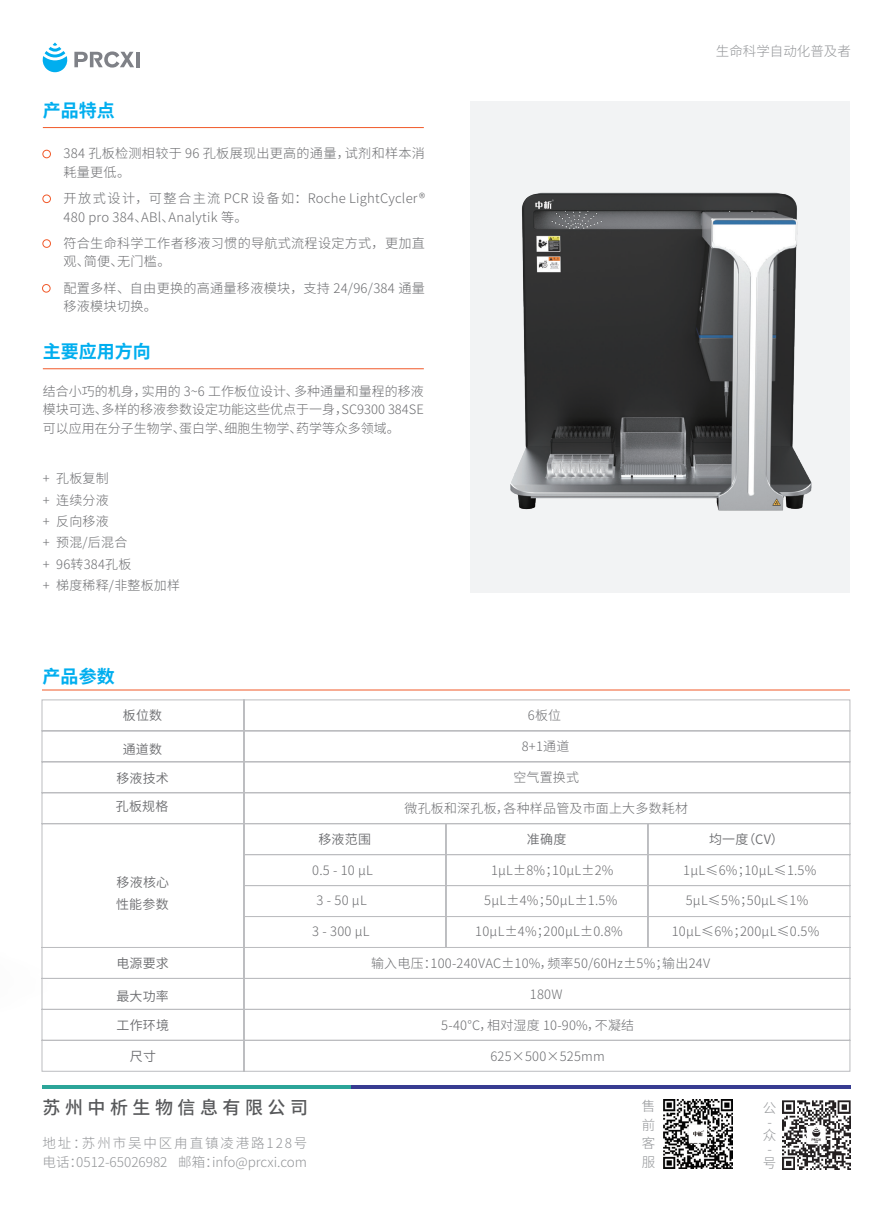
<style>
.page{position:relative;width:893px;height:1212px;background:#fff}
.page>*{position:absolute;margin:0;border:0;box-sizing:border-box;transform-origin:0 0}
.t1{font:700 18px "Source Han Sans CN";color:#00aeef}
.t2{font:500 18px "Source Han Sans CN";letter-spacing:.25em;color:#57585a}
.t3{font:300 13.5px/18.6px "Source Han Sans CN";color:#939598}
.t4{font:300 13.2px/18.8px "Source Han Sans CN";letter-spacing:.02em;color:#6c6d70}
.t5{font:300 12.9px/21.5px "Source Han Sans CN";letter-spacing:.02em;color:#6c6d70;text-align:justify}
.t6{font:12.9px/22.5px "Source Han Sans CN";letter-spacing:.02em;color:#6c6d70}
</style>
<div class="page">
<div style="left:470px;top:101px;width:380px;height:492px;background:#f2f3f4"></div>
<svg style="left:42px;top:43px;width:26px;height:30px"></svg>
<hr style="left:136px;top:52px;width:3px;height:15px;background:#7f8187">
<svg style="left:74px;top:51px;width:60px;height:17px"></svg>
<div style="left:43px;top:150px;width:8px;height:8px;border:1px solid #f15929;border-radius:50%"></div>
<div style="left:43px;top:195px;width:8px;height:8px;border:1px solid #f15929;border-radius:50%"></div>
<div style="left:43px;top:240px;width:8px;height:8px;border:1px solid #f15929;border-radius:50%"></div>
<div style="left:42px;top:284px;width:8px;height:8px;border:1px solid #f15929;border-radius:50%"></div>
<img style="left:510px;top:192px;width:302px;height:319px">
<hr style="left:43px;top:127px;width:381px;height:1px;background:#f15929">
<hr style="left:43px;top:368px;width:381px;height:1px;background:#f15929">
<hr style="left:42px;top:690px;width:808px;height:1px;background:#f15929">
<hr style="left:43px;top:1085px;width:308px;height:4px;background:#2ca599">
<hr style="left:351px;top:1085px;width:499px;height:4px;background:#373c91">
<img style="left:782px;top:1101px;width:68px;height:68px">
<img style="left:663px;top:1099px;width:70px;height:69px">
<img style="left:41px;top:689px;width:40px;height:400px">
<svg style="left:42px;top:699px;width:808px;height:372px"></svg>
<h1 class="t1" style="left:43px;top:101px;width:74px">产品特点</h1>
<p class="t4" style="left:63px;top:144px;width:363px">384 孔板检测相较于 96 孔板展现出更高的通量，试剂和样本消耗量更低。</p>
<p class="t4" style="left:63px;top:188px;width:363px">开放式设计，可整合主流 PCR 设备如： Roche LightCycler®<br>480 pro 384、ABl、Analytik 等。</p>
<p class="t4" style="left:63px;top:233px;width:363px">符合生命科学工作者移液习惯的导航式流程设定方式，更加直观、简便、无门槛。</p>
<p class="t4" style="left:63px;top:278px;width:363px">配置多样、自由更换的高通量移液模块，支持 24/96/384 通量移液模块切换。</p>
<h1 class="t1" style="left:43px;top:343px;width:110px">主要应用方向</h1>
<p class="t5" style="left:43px;top:382px;width:382px;line-height:18.5px">结合小巧的机身，实用的 3~6 工作板位设计、多种通量和量程的移液模块可选、多样的移液参数设定功能这些优点于一身，SC9300 384SE可以应用在分子生物学、蛋白学、细胞生物学、药学等众多领域。</p>
<p class="t5" style="left:43px;top:467px;width:139px;text-align:left">+ 孔板复制<br>+ 连续分液<br>+ 反向移液<br>+ 预混/后混合<br>+ 96转384孔板<br>+ 梯度稀释/非整板加样</p>
<p class="t3" style="left:716px;top:42px;width:136px">生命科学自动化普及者</p>
<h1 class="t1" style="left:43px;top:667px;width:73px">产品参数</h1>
<p class="t6" style="left:123px;top:704px;width:41px">板位数</p>
<p class="t5" style="left:528px;top:705px;width:35px">6板位</p>
<p class="t6" style="left:123px;top:738px;width:41px">通道数</p>
<p class="t5" style="left:522px;top:736px;width:49px">8+1通道</p>
<p class="t6" style="left:116px;top:766px;width:54px">移液技术</p>
<p class="t5" style="left:513px;top:766px;width:67px">空气置换式</p>
<p class="t6" style="left:116px;top:795px;width:54px">孔板规格</p>
<p class="t5" style="left:405px;top:797px;width:285px">微孔板和深孔板，各种样品管及市面上大多数耗材</p>
<p class="t6" style="left:116px;top:871px;width:55px">移液核心性能参数</p>
<p class="t6" style="left:318px;top:828px;width:54px">移液范围</p>
<p class="t6" style="left:527px;top:828px;width:41px">准确度</p>
<p class="t6" style="left:709px;top:828px;width:76px">均一度（CV）</p>
<p class="t5" style="left:312px;top:859px;width:62px">0.5 - 10 μL</p>
<p class="t5" style="left:491px;top:859px;width:124px">1μL±8%；10μL±2%</p>
<p class="t5" style="left:683px;top:859px;width:135px">1μL≤6%；10μL≤1.5%</p>
<p class="t5" style="left:317px;top:890px;width:52px">3 - 50 μL</p>
<p class="t5" style="left:484px;top:890px;width:135px">5μL±4%；50μL±1.5%</p>
<p class="t5" style="left:686px;top:890px;width:124px">5μL≤5%；50μL≤1%</p>
<p class="t5" style="left:312px;top:921px;width:59px">3 - 300 μL</p>
<p class="t5" style="left:475px;top:921px;width:149px">10μL±4%；200μL±0.8%</p>
<p class="t5" style="left:672px;top:921px;width:149px">10μL≤6%；200μL≤0.5%</p>
<p class="t6" style="left:116px;top:952px;width:54px">电源要求</p>
<p class="t5" style="left:371px;top:952px;width:340px">输入电压：100-240VAC±10%，频率50/60Hz±5%；输出24V</p>
<p class="t6" style="left:116px;top:985px;width:54px">最大功率</p>
<p class="t5" style="left:530px;top:983px;width:34px">180W</p>
<p class="t6" style="left:117px;top:1013px;width:54px">工作环境</p>
<p class="t5" style="left:441px;top:1014px;width:194px">5-40°C，相对湿度 10-90%，不凝结</p>
<p class="t6" style="left:130px;top:1044px;width:28px">尺寸</p>
<p class="t5" style="left:490px;top:1045px;width:116px">625×500×525mm</p>
<h1 class="t2" style="left:43px;top:1098px;width:267px">苏州中析生物信息有限公司</h1>
<p class="t3" style="left:43px;top:1133px;width:266px;line-height:19.4px">地址：苏州市吴中区甪直镇凌港路128号电话：0512-65026982 邮箱：info@prcxi.com</p>
<p class="t3" style="left:642px;top:1096px;width:14px;text-align:justify">售前客服</p>
<p class="t3" style="left:763px;top:1094px;width:14px;line-height:27.6px">公众</p>
<p class="t3" style="left:763px;top:1142px;width:14px;line-height:13.8px;text-align:center">-号</p>
</div>
